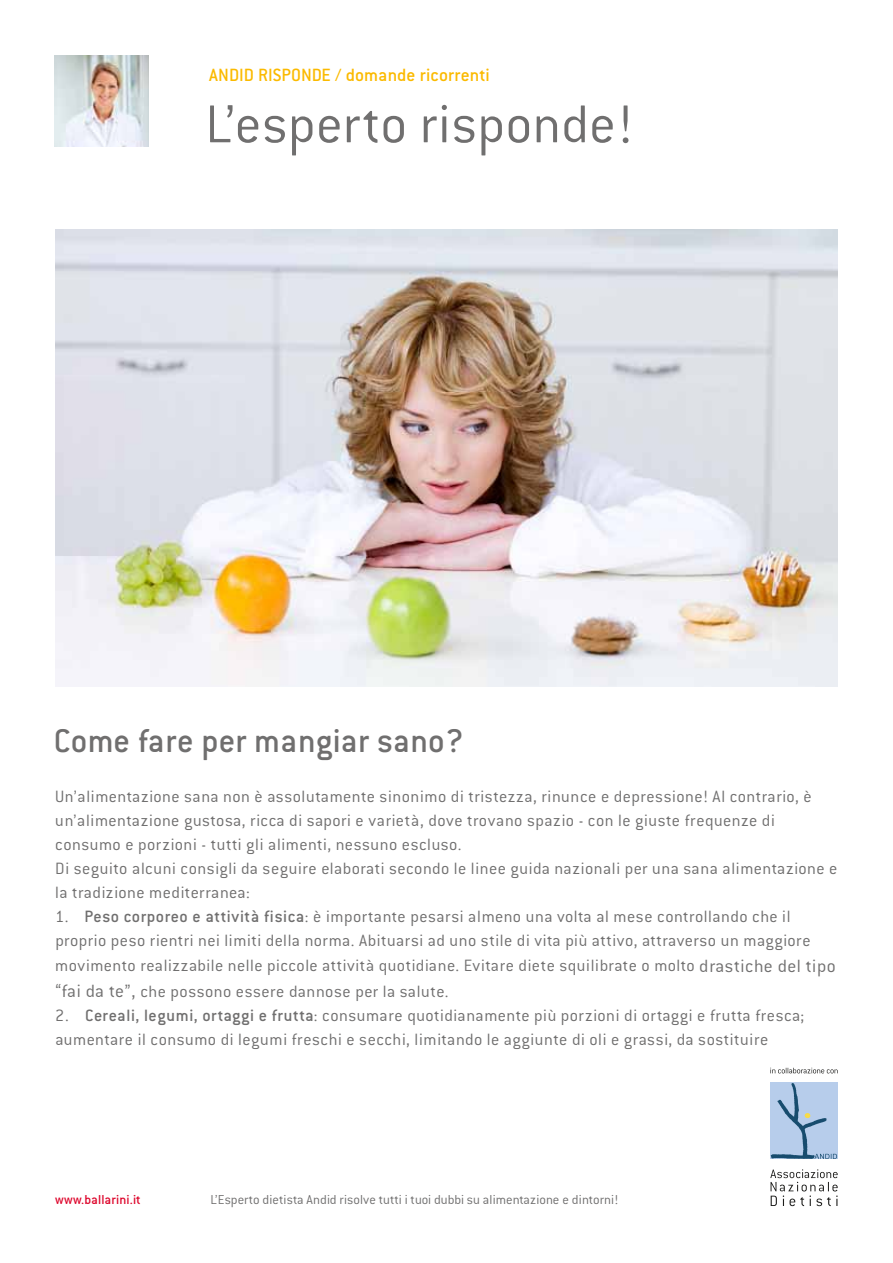
<style>
.page{position:relative;width:893px;height:1263px;background:#fff}
.page>*{position:absolute;margin:0;border:0;box-sizing:border-box;transform-origin:0 0}
.t1{font:300 58.5px "Conduit ITC";letter-spacing:.005em;color:#706f6f}
.t2{font:500 36px "Conduit ITC";letter-spacing:.005em;color:#706f6f}
.t3{font:500 19.5px "Conduit ITC";letter-spacing:.005em;color:#fbba00}
.t4{font:300 18px/24px "Conduit ITC";letter-spacing:.025em;color:#706f6f}
.t5{font:300 14.25px "Conduit ITC";color:#706f6f}
.t6{font:500 14.25px "Conduit ITC";letter-spacing:.015em;color:#dd052b}
.s1{font-weight:500}
.s2{font-size:19.5px}
</style>
<div class="page">
<img style="left:55px;top:229px;width:783px;height:458px">
<img style="left:54px;top:55px;width:95px;height:92px">
<svg style="left:770px;top:1169px;width:68px;height:37px"></svg>
<div style="left:770px;top:1082px;width:67px;height:77px;background:#b7cdeb"></div>
<svg style="left:771px;top:1083px;width:66px;height:76px"></svg>
<svg style="left:770px;top:1068px;width:68px;height:5px"></svg>
<p class="t3" style="left:209px;top:64px;width:282px">ANDID RISPONDE / domande ricorrenti</p>
<h1 class="t1" style="left:205px;top:92px;width:428px">L’esperto risponde!</h1>
<h2 class="t2" style="left:54px;top:720px;width:411px">Come fare per mangiar sano?</h2>
<p class="t4" style="left:55px;top:784px;width:784px">Un’alimentazione sana non è assolutamente sinonimo di tristezza, rinunce e depressione! Al contrario, è un’alimentazione gustosa, ricca di sapori e varietà, dove trovano spazio - con le giuste frequenze di consumo e porzioni - tutti gli alimenti, nessuno escluso.<br>Di seguito alcuni consigli da seguire elaborati secondo le linee guida nazionali per una sana alimentazione e la tradizione mediterranea:</p>
<p class="t4" style="left:55px;top:904px;width:782px;line-height:25px">1. <span class="s1">Peso corporeo e attività fisica</span>: è importante pesarsi almeno una volta al mese controllando che il proprio peso rientri nei limiti della norma. Abituarsi ad uno stile di vita più attivo, attraverso un maggiore movimento realizzabile nelle piccole attività quotidiane. Evitare diete squilibrate o molto <span class="s2">drastiche del tipo “fai da te”,</span> che possono essere dannose per la salute.</p>
<p class="t4" style="left:55px;top:1003px;width:750px">2. <span class="s1">Cereali, legumi, ortaggi e frutta</span>: consumare quotidianamente più porzioni di ortaggi e frutta fresca; aumentare il consumo di legumi freschi e secchi, limitando le aggiunte di oli e grassi, da sostituire</p>
<p class="t6" style="left:55px;top:1191px;width:87px">www.ballarini.it</p>
<p class="t5" style="left:211px;top:1192px;width:409px">L’Esperto dietista Andid risolve tutti i tuoi dubbi su alimentazione e dintorni!</p>
</div>
